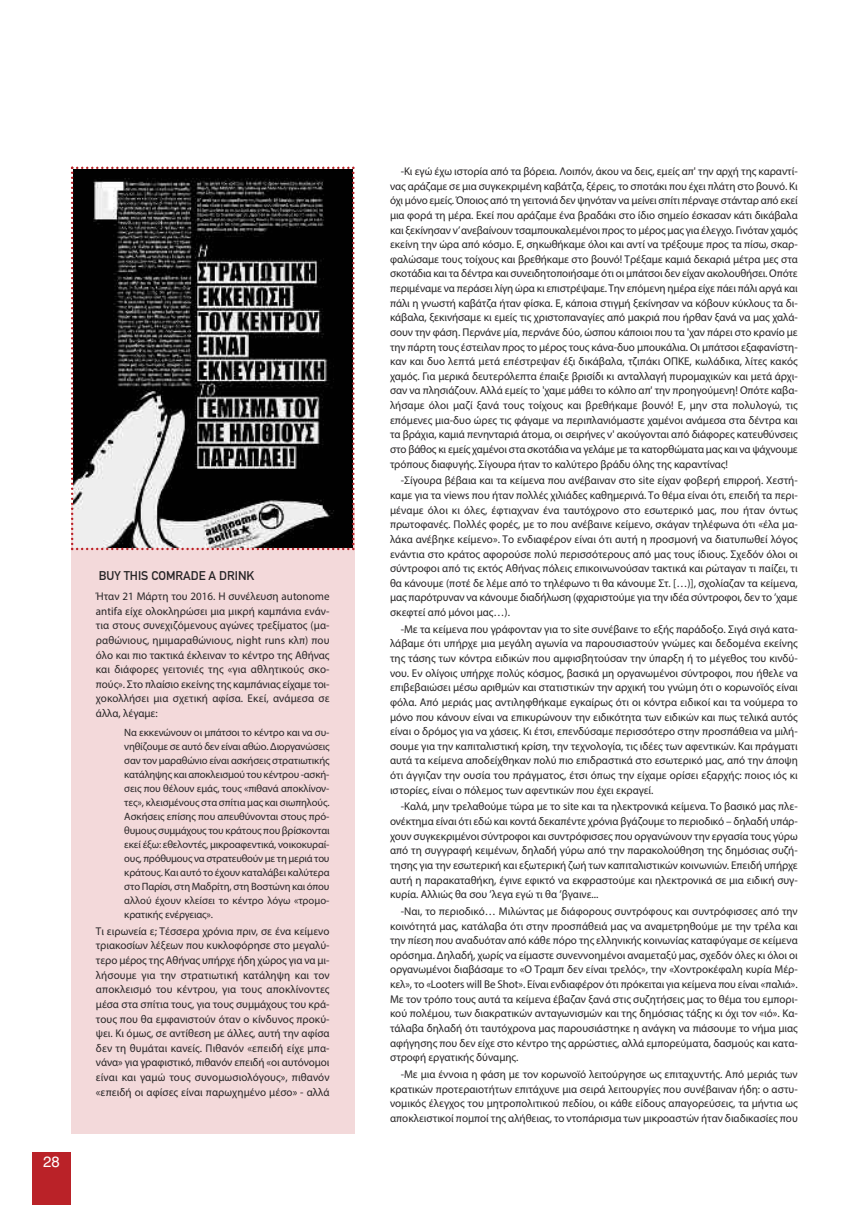
<style>
.page{position:relative;width:851px;height:1205px;background:#fff}
.page>*{position:absolute;margin:0;border:0;box-sizing:border-box;transform-origin:0 0}
.t1{font:15px "Helvetica";color:#fff}
.t2{font:12.5px "CF Din";color:#272526}
.t3{font:11.25px/14.6px "Myriad Pro";color:#272526;text-align:justify}
.t4{font:10.62px/14px "Myriad Pro";letter-spacing:-.005em;color:#272526;text-align:justify}
</style>
<div class="page">
<div style="left:71px;top:503px;width:283px;height:631px;background:#f3d9da"></div>
<div style="left:32px;top:1152px;width:39px;height:53px;background:#ba2228"></div>
<svg style="left:71px;top:167px;width:283px;height:383px"></svg>
<h1 class="t1" style="left:43px;top:1153px;width:18px">28</h1>
<p class="t2" style="left:99px;top:569px;width:157px">BUY THIS COMRADE A DRINK</p>
<p class="t3" style="left:96px;top:590px;width:235px">Ήταν 21 Μάρτη του 2016. Η συνέλευση autonome antifa είχε ολοκληρώσει μια μικρή καμπάνια ενάν&shy;τια στους συνεχιζόμενους αγώνες τρεξίματος (μα&shy;ραθώνιους, ημιμαραθώνιους, night runs κλπ) που όλο και πιο τακτικά έκλειναν το κέντρο της Αθήνας και διάφορες γειτονιές της «για αθλητικούς σκο&shy;πούς». Στο πλαίσιο εκείνης της καμπάνιας είχαμε τοι&shy;χοκολλήσει μια σχετική αφίσα. Εκεί, ανάμεσα σε άλλα, λέγαμε:</p>
<p class="t4" style="left:124px;top:726px;width:207px">Να εκκενώνουν οι μπάτσοι το κέντρο και να συ&shy;νηθίζουμε σε αυτό δεν είναι αθώο. Διοργανώσεις σαν τον μαραθώνιο είναι ασκήσεις στρατιωτικής κατάληψης και αποκλεισμού του κέντρου -ασκή&shy;σεις που θέλουν εμάς, τους «πιθανά αποκλίνον&shy;τες», κλεισμένους στα σπίτια μας και σιωπηλούς.<br>Ασκήσεις επίσης που απευθύνονται στους πρό&shy;θυμους συμμάχους του κράτους που βρίσκονται εκεί έξω: εθελοντές, μικροαφεντικά, νοικοκυραί&shy;ους, πρόθυμους να στρατευθούν με τη μεριά του κράτους. Και αυτό το έχουν καταλάβει καλύτερα στο Παρίσι, στη Μαδρίτη, στη Βοστώνη και όπου αλλού έχουν κλείσει το κέντρο λόγω «τρομο&shy;κρατικής ενέργειας».</p>
<p class="t3" style="left:96px;top:924px;width:235px">Τι ειρωνεία ε; Τέσσερα χρόνια πριν, σε ένα κείμενο τριακοσίων λέξεων που κυκλοφόρησε στο μεγαλύ&shy;τερο μέρος της Αθήνας υπήρχε ήδη χώρος για να μι&shy;λήσουμε για την στρατιωτική κατάληψη και τον αποκλεισμό του κέντρου, για τους αποκλίνοντες μέσα στα σπίτια τους, για τους συμμάχους του κρά&shy;τους που θα εμφανιστούν όταν ο κίνδυνος προκύ&shy;ψει. Κι όμως, σε αντίθεση με άλλες, αυτή την αφίσα δεν τη θυμάται κανείς. Πιθανόν «επειδή είχε μπα&shy;νάνα» για γραφιστικό, πιθανόν επειδή «οι αυτόνομοι είναι και γαμώ τους συνομωσιολόγους», πιθανόν «επειδή οι αφίσες είναι παρωχημένο μέσο» - αλλά</p>
<p class="t3" style="left:390px;top:165px;width:409px;text-indent:11px">-Κι εγώ έχω ιστορία από τα βόρεια. Λοιπόν, άκου να δεις, εμείς απ' την αρχή της καραντί&shy;νας αράζαμε σε μια συγκεκριμένη καβάτζα, ξέρεις, το σποτάκι που έχει πλάτη στο βουνό. Κι όχι μόνο εμείς. Όποιος από τη γειτονιά δεν ψηνόταν να μείνει σπίτι πέρναγε στάνταρ από εκεί μια φορά τη μέρα. Εκεί που αράζαμε ένα βραδάκι στο ίδιο σημείο έσκασαν κάτι δικάβαλα και ξεκίνησαν ν’ανεβαίνουν τσαμπουκαλεμένοι προς το μέρος μας για έλεγχο. Γινόταν χαμός εκείνη την ώρα από κόσμο. Ε, σηκωθήκαμε όλοι και αντί να τρέξουμε προς τα πίσω, σκαρ&shy;φαλώσαμε τους τοίχους και βρεθήκαμε στο βουνό! Τρέξαμε καμιά δεκαριά μέτρα μες στα σκοτάδια και τα δέντρα και συνειδητοποιήσαμε ότι οι μπάτσοι δεν είχαν ακολουθήσει. Οπότε περιμέναμε να περάσει λίγη ώρα κι επιστρέψαμε. Την επόμενη ημέρα είχε πάει πάλι αργά και πάλι η γνωστή καβάτζα ήταν φίσκα. Ε, κάποια στιγμή ξεκίνησαν να κόβουν κύκλους τα δι&shy;κάβαλα, ξεκινήσαμε κι εμείς τις χριστοπαναγίες από μακριά που ήρθαν ξανά να μας χαλά&shy;σουν την φάση. Περνάνε μία, περνάνε δύο, ώσπου κάποιοι που τα 'χαν πάρει στο κρανίο με την πάρτη τους έστειλαν προς το μέρος τους κάνα-δυο μπουκάλια. Οι μπάτσοι εξαφανίστη&shy;καν και δυο λεπτά μετά επέστρεψαν έξι δικάβαλα, τζιπάκι ΟΠΚΕ, κωλάδικα, λίτες κακός χαμός. Για μερικά δευτερόλεπτα έπαιξε βρισίδι κι ανταλλαγή πυρομαχικών και μετά άρχι&shy;σαν να πλησιάζουν. Αλλά εμείς το 'χαμε μάθει το κόλπο απ' την προηγούμενη! Οπότε καβα&shy;λήσαμε όλοι μαζί ξανά τους τοίχους και βρεθήκαμε βουνό! Ε, μην στα πολυλογώ, τις επόμενες μια-δυο ώρες τις φάγαμε να περιπλανιόμαστε χαμένοι ανάμεσα στα δέντρα και τα βράχια, καμιά πενηνταριά άτομα, οι σειρήνες ν' ακούγονται από διάφορες κατευθύνσεις στο βάθος κι εμείς χαμένοι στα σκοτάδια να γελάμε με τα κατορθώματα μας και να ψάχνουμε τρόπους διαφυγής. Σίγουρα ήταν το καλύτερο βράδυ όλης της καραντίνας!</p>
<p class="t3" style="left:390px;top:474px;width:409px;text-indent:11px">-Σίγουρα βέβαια και τα κείμενα που ανέβαιναν στο site είχαν φοβερή επιρροή. Χεστή&shy;καμε για τα views που ήταν πολλές χιλιάδες καθημερινά. Το θέμα είναι ότι, επειδή τα περι&shy;μέναμε όλοι κι όλες, έφτιαχναν ένα ταυτόχρονο στο εσωτερικό μας, που ήταν όντως πρωτοφανές. Πολλές φορές, με το που ανέβαινε κείμενο, σκάγαν τηλέφωνα ότι «έλα μα&shy;λάκα ανέβηκε κείμενο». Το ενδιαφέρον είναι ότι αυτή η προσμονή να διατυπωθεί λόγος ενάντια στο κράτος αφορούσε πολύ περισσότερους από μας τους ίδιους. Σχεδόν όλοι οι σύντροφοι από τις εκτός Αθήνας πόλεις επικοινωνούσαν τακτικά και ρώταγαν τι παίζει, τι θα κάνουμε (ποτέ δε λέμε από το τηλέφωνο τι θα κάνουμε Στ. […)], σχολίαζαν τα κείμενα, μας παρότρυναν να κάνουμε διαδήλωση (φχαριστούμε για την ιδέα σύντροφοι, δεν το ’χαμε σκεφτεί από μόνοι μας…).</p>
<p class="t3" style="left:390px;top:622px;width:409px;text-indent:11px">-Με τα κείμενα που γράφονταν για το site συνέβαινε το εξής παράδοξο. Σιγά σιγά κατα&shy;λάβαμε ότι υπήρχε μια μεγάλη αγωνία να παρουσιαστούν γνώμες και δεδομένα εκείνης της τάσης των κόντρα ειδικών που αμφισβητούσαν την ύπαρξη ή το μέγεθος του κινδύ&shy;νου. Εν ολίγοις υπήρχε πολύς κόσμος, βασικά μη οργανωμένοι σύντροφοι, που ήθελε να επιβεβαιώσει μέσω αριθμών και στατιστικών την αρχική του γνώμη ότι ο κορωνοϊός είναι φόλα. Από μεριάς μας αντιληφθήκαμε εγκαίρως ότι οι κόντρα ειδικοί και τα νούμερα το μόνο που κάνουν είναι να επικυρώνουν την ειδικότητα των ειδικών και πως τελικά αυτός είναι ο δρόμος για να χάσεις. Κι έτσι, επενδύσαμε περισσότερο στην προσπάθεια να μιλή&shy;σουμε για την καπιταλιστική κρίση, την τεχνολογία, τις ιδέες των αφεντικών. Και πράγματι αυτά τα κείμενα αποδείχθηκαν πολύ πιο επιδραστικά στο εσωτερικό μας, από την άποψη ότι άγγιζαν την ουσία του πράγματος, έτσι όπως την είχαμε ορίσει εξαρχής: ποιος ιός κι ιστορίες, είναι ο πόλεμος των αφεντικών που έχει εκραγεί.</p>
<p class="t3" style="left:390px;top:800px;width:409px;text-indent:11px">-Καλά, μην τρελαθούμε τώρα με το site και τα ηλεκτρονικά κείμενα. Το βασικό μας πλε&shy;ονέκτημα είναι ότι εδώ και κοντά δεκαπέντε χρόνια βγάζουμε το περιοδικό – δηλαδή υπάρ&shy;χουν συγκεκριμένοι σύντροφοι και συντρόφισσες που οργανώνουν την εργασία τους γύρω από τη συγγραφή κειμένων, δηλαδή γύρω από την παρακολούθηση της δημόσιας συζή&shy;τησης για την εσωτερική και εξωτερική ζωή των καπιταλιστικών κοινωνιών. Επειδή υπήρχε αυτή η παρακαταθήκη, έγινε εφικτό να εκφραστούμε και ηλεκτρονικά σε μια ειδική συγ&shy;κυρία. Αλλιώς θα σου ’λεγα εγώ τι θα ’βγαινε...</p>
<p class="t3" style="left:390px;top:905px;width:409px;text-indent:11px">-Ναι, το περιοδικό… Μιλώντας με διάφορους συντρόφους και συντρόφισσες από την κοινότητά μας, κατάλαβα ότι στην προσπάθειά μας να αναμετρηθούμε με την τρέλα και την πίεση που αναδυόταν από κάθε πόρο της ελληνικής κοινωνίας καταφύγαμε σε κείμενα ορόσημα. Δηλαδή, χωρίς να είμαστε συνεννοημένοι αναμεταξύ μας, σχεδόν όλες κι όλοι οι οργανωμένοι διαβάσαμε το «Ο Τραμπ δεν είναι τρελός», την «Χοντροκέφαλη κυρία Μέρ&shy;κελ», το «Looters will Be Shot». Είναι ενδιαφέρον ότι πρόκειται για κείμενα που είναι «παλιά».<br>Με τον τρόπο τους αυτά τα κείμενα έβαζαν ξανά στις συζητήσεις μας το θέμα του εμπορι&shy;κού πολέμου, των διακρατικών ανταγωνισμών και της δημόσιας τάξης κι όχι τον «ιό». Κα&shy;τάλαβα δηλαδή ότι ταυτόχρονα μας παρουσιάστηκε η ανάγκη να πιάσουμε το νήμα μιας αφήγησης που δεν είχε στο κέντρο της αρρώστιες, αλλά εμπορεύματα, δασμούς και κατα&shy;στροφή εργατικής δύναμης.</p>
<p class="t3" style="left:390px;top:1068px;width:409px;text-indent:11px">-Με μια έννοια η φάση με τον κορωνοϊό λειτούργησε ως επιταχυντής. Από μεριάς των κρατικών προτεραιοτήτων επιτάχυνε μια σειρά λειτουργίες που συνέβαιναν ήδη: ο αστυ&shy;νομικός έλεγχος του μητροπολιτικού πεδίου, οι κάθε είδους απαγορεύσεις, τα μήντια ως αποκλειστικοί πομποί της αλήθειας, το ντοπάρισμα των μικροαστών ήταν διαδικασίες που</p>
</div>
